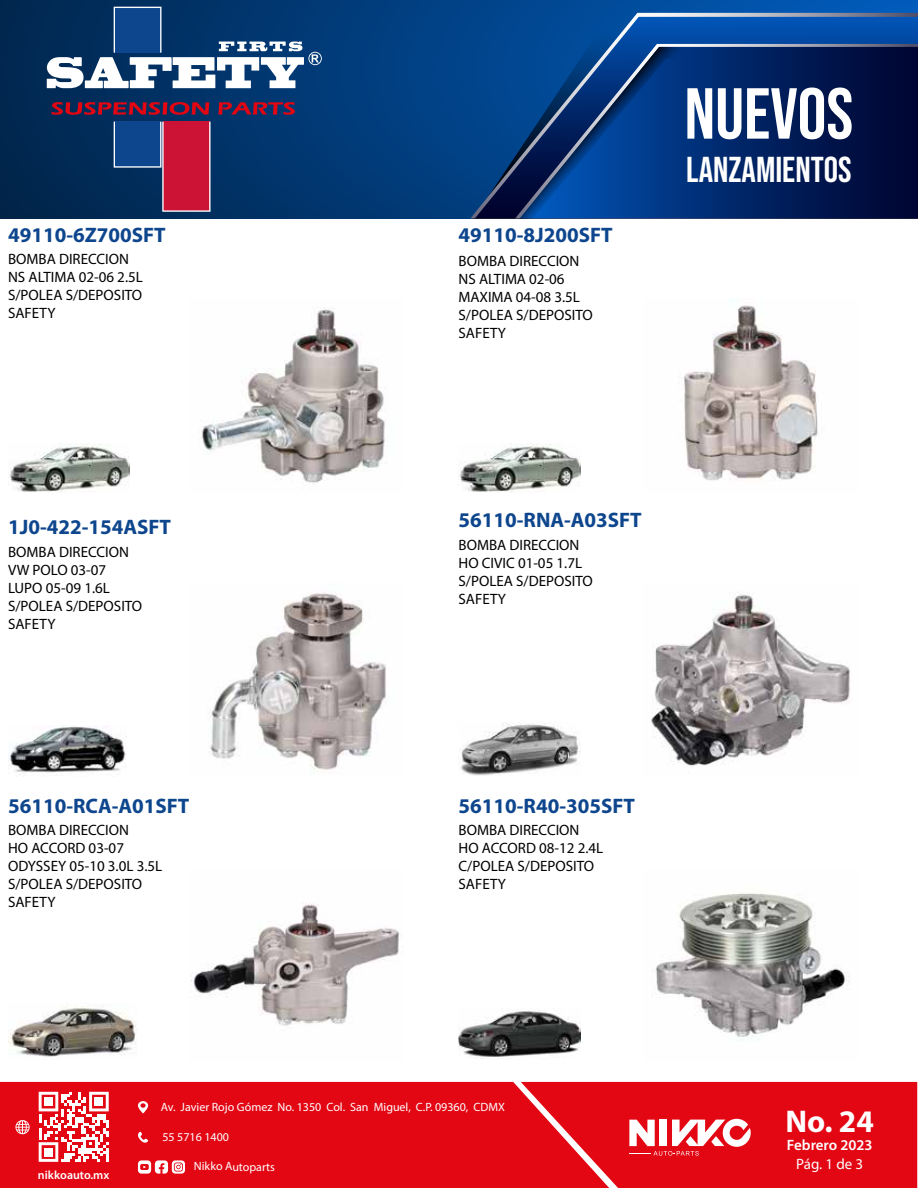
<style>
.page{position:relative;width:918px;height:1188px;background:#fff}
.page>*{position:absolute;margin:0;border:0;box-sizing:border-box;transform-origin:0 0}
.t1{font:72px "Bebas Neue";color:#fff}
.t2{font:36px "Bebas Neue";color:#fff}
.t3{font:700 31.5px "Myriad Pro";color:#fff}
.t4{font:700 21px "Myriad Pro";color:#0e468e}
.t5{font:15px/18px "Myriad Pro";color:#000}
.t6{font:600 15px "Myriad Pro";color:#fff}
.t7{font:15px "Myriad Pro";color:#fff}
.t8{font:12px "Myriad Pro";color:#fff}
.t9{font:600 12px "Myriad Pro";color:#fff}
</style>
<div class="page">
<svg style="left:0;top:0;width:468px;height:218px;background:#01356d"></svg>
<svg style="left:468px;top:0;width:450px;height:218px;background:#024fa1"></svg>
<svg style="left:470px;top:13px;width:448px;height:205px;background:#456fa0"></svg>
<svg style="left:475px;top:17px;width:443px;height:201px;background:#0c51a0"></svg>
<svg style="left:489px;top:47px;width:429px;height:171px;background:#042a6a"></svg>
<div style="left:0;top:1082px;width:521px;height:106px;background:#e30613"></div>
<svg style="left:39px;top:1092px;width:70px;height:70px"></svg>
<div style="left:44px;top:1097px;width:9px;height:9px;background:#fff"></div>
<div style="left:95px;top:1097px;width:8px;height:9px;background:#fff"></div>
<div style="left:44px;top:1148px;width:9px;height:8px;background:#fff"></div>
<svg style="left:15px;top:1120px;width:15px;height:14px"></svg>
<svg style="left:138px;top:1101px;width:10px;height:12px"></svg>
<svg style="left:138px;top:1132px;width:10px;height:11px"></svg>
<svg style="left:138px;top:1160px;width:47px;height:14px"></svg>
<svg style="left:521px;top:1082px;width:396px;height:106px;background:#e41723"></svg>
<svg style="left:51px;top:102px;width:158px;height:13px;background:#6d1a39"></svg>
<svg style="left:218px;top:102px;width:77px;height:13px"></svg>
<svg style="left:114px;top:122px;width:97px;height:90px;background:#6f315d"></svg>
<svg style="left:47px;top:7px;width:275px;height:81px"></svg>
<img style="left:684px;top:305px;width:134px;height:176px">
<img style="left:459px;top:443px;width:121px;height:49px">
<img style="left:201px;top:308px;width:184px;height:175px">
<img style="left:651px;top:592px;width:199px;height:174px">
<img style="left:459px;top:723px;width:121px;height:53px">
<img style="left:208px;top:592px;width:178px;height:181px">
<img style="left:8px;top:725px;width:119px;height:50px">
<img style="left:655px;top:893px;width:194px;height:147px">
<img style="left:190px;top:903px;width:214px;height:123px">
<img style="left:8px;top:1004px;width:129px;height:53px">
<img style="left:459px;top:1009px;width:121px;height:48px">
<img style="left:9px;top:443px;width:121px;height:49px">
<h3 class="t4" style="left:8px;top:222px;width:159px">49110-6Z700SFT</h3>
<p class="t5" style="left:8px;top:250px;width:136px">BOMBA DIRECCION<br>NS ALTIMA 02-06 2.5L<br>S/POLEA S/DEPOSITO<br>SAFETY</p>
<h3 class="t4" style="left:8px;top:513px;width:165px">1J0-422-154ASFT</h3>
<p class="t5" style="left:8px;top:543px;width:136px">BOMBA DIRECCION<br>VW POLO 03-07<br>LUPO 05-09 1.6L<br>S/POLEA S/DEPOSITO<br>SAFETY</p>
<h3 class="t4" style="left:8px;top:793px;width:183px">56110-RCA-A01SFT</h3>
<p class="t5" style="left:8px;top:821px;width:156px">BOMBA DIRECCION<br>HO ACCORD 03-07<br>ODYSSEY 05-10 3.0L 3.5L<br>S/POLEA S/DEPOSITO<br>SAFETY</p>
<h3 class="t4" style="left:459px;top:222px;width:156px">49110-8J200SFT</h3>
<p class="t5" style="left:459px;top:251px;width:136px">BOMBA DIRECCION<br>NS ALTIMA 02-06<br>MAXIMA 04-08 3.5L<br>S/POLEA S/DEPOSITO<br>SAFETY</p>
<h1 class="t1" style="left:684px;top:73px;width:170px">NUEVOS</h1>
<h2 class="t2" style="left:686px;top:149px;width:167px">LANZAMIENTOS</h2>
<h3 class="t4" style="left:459px;top:506px;width:185px">56110-RNA-A03SFT</h3>
<p class="t5" style="left:459px;top:536px;width:136px">BOMBA DIRECCION<br>HO CIVIC 01-05 1.7L<br>S/POLEA S/DEPOSITO<br>SAFETY</p>
<h3 class="t4" style="left:459px;top:793px;width:178px">56110-R40-305SFT</h3>
<p class="t5" style="left:459px;top:821px;width:146px">BOMBA DIRECCION<br>HO ACCORD 08-12 2.4L<br>C/POLEA S/DEPOSITO<br>SAFETY</p>
<p class="t9" style="left:38px;top:1167px;width:73px">nikkoauto.mx</p>
<p class="t8" style="left:161px;top:1099px;width:346px">Av. Javier Rojo Gómez No. 1350 Col. San Miguel, C.P. 09360, CDMX</p>
<p class="t8" style="left:162px;top:1129px;width:68px">55 5716 1400</p>
<p class="t8" style="left:194px;top:1159px;width:83px">Nikko Autoparts</p>
<h3 class="t3" style="left:786px;top:1101px;width:90px">No. 24</h3>
<p class="t6" style="left:787px;top:1136px;width:87px">Febrero 2023</p>
<p class="t7" style="left:796px;top:1155px;width:68px">Pág. 1 de 3</p>
</div>
